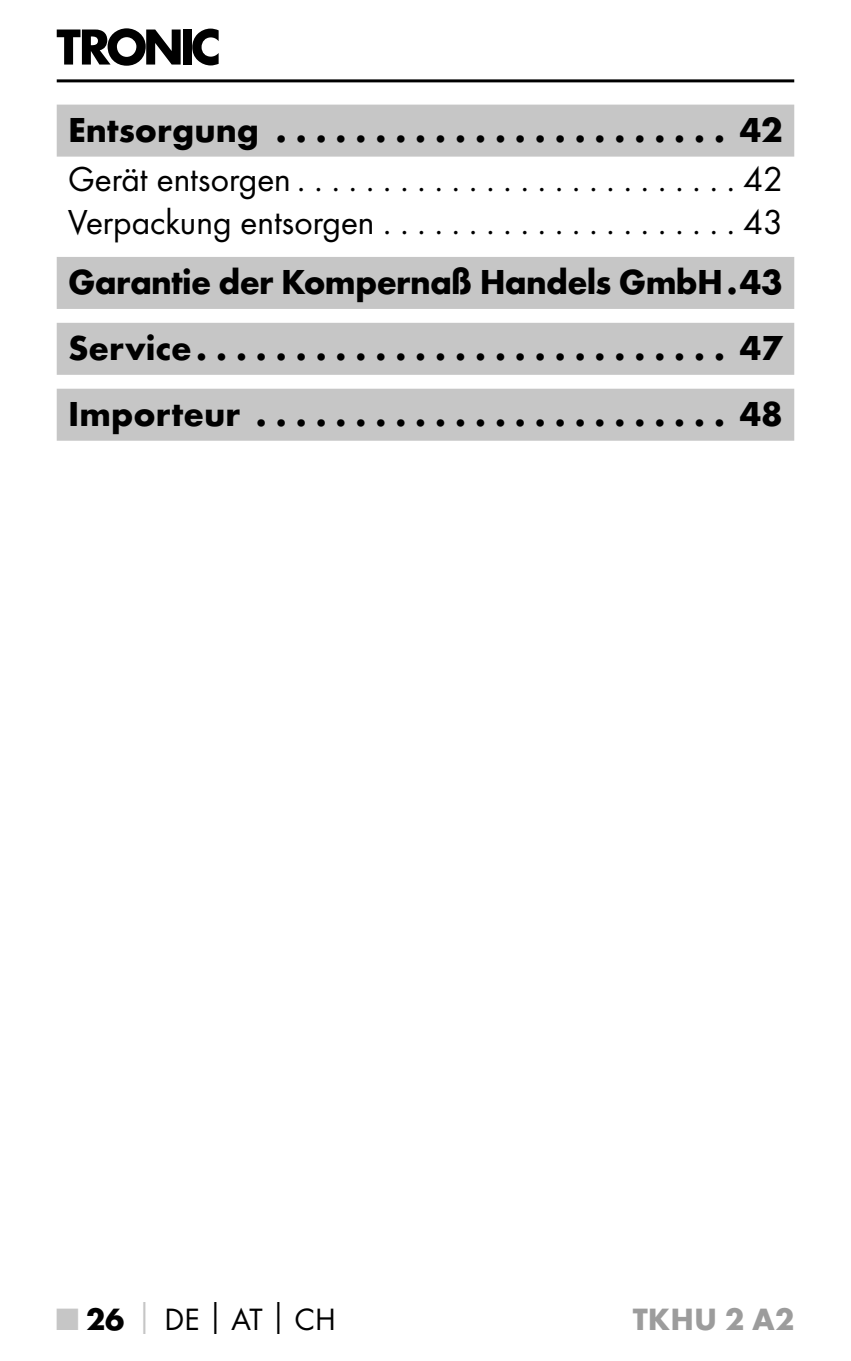
<style>
.page{position:relative;width:851px;height:1361px;background:#fff}
.page>*{position:absolute;margin:0;border:0;box-sizing:border-box;transform-origin:0 0}
.t1{font:700 36px/66px "Futura";color:#000;text-align:justify}
.t2{font:36px/43.2px "Futura Boo";color:#000}
.t3{font:32px "Futura Boo";color:#000}
.t4{font:700 32px "Futura";color:#9c9c9c}
.s1{font-family:"Futura";font-weight:700;color:#c6c6c6}
.s2{font-family:"Futura";font-weight:700}
</style>
<div class="page">
<hr style="left:57px;top:79px;width:737px;height:3px;background:#000">
<svg style="left:57px;top:28px;width:124px;height:38px"></svg>
<div style="left:183px;top:30px;width:9px;height:35px;background:#000"></div>
<svg style="left:192px;top:29px;width:26px;height:36px"></svg>
<div style="left:57px;top:105px;width:737px;height:52px;background:#c6c6c6"></div>
<div style="left:57px;top:257px;width:737px;height:52px;background:#c6c6c6"></div>
<div style="left:57px;top:323px;width:737px;height:52px;background:#c6c6c6"></div>
<div style="left:57px;top:389px;width:737px;height:52px;background:#c6c6c6"></div>
<p class="t1" style="left:68px;top:96px;width:716px">Entsorgung . . . . . . . . . . . . . . . . . . . . . . . 42</p>
<p class="t2" style="left:68px;top:157px;width:716px">Gerät entsorgen . . . . . . . . . . . . . . . . . . . . . . . . . 42<br>Verpackung entsorgen . . . . . . . . . . . . . . . . . . . . 43</p>
<p class="t1" style="left:68px;top:248px;width:716px">Garantie der Kompernaß -Handels -GmbH. 43<br>Service . . . . . . . . . . . . . . . . . . . . . . . . . . . 47<br>Importeur . . . . . . . . . . . . . . . . . . . . . . . . 48</p>
<p class="t3" style="left:57px;top:1299px;width:280px"><span class="s1">■</span> <span class="s2">26</span><span class="s1">│</span>DE<span class="s2">│</span>AT<span class="s2">│</span>CH</p>
<p class="t4" style="left:632px;top:1299px;width:163px">TKHU 2 A2</p>
</div>
